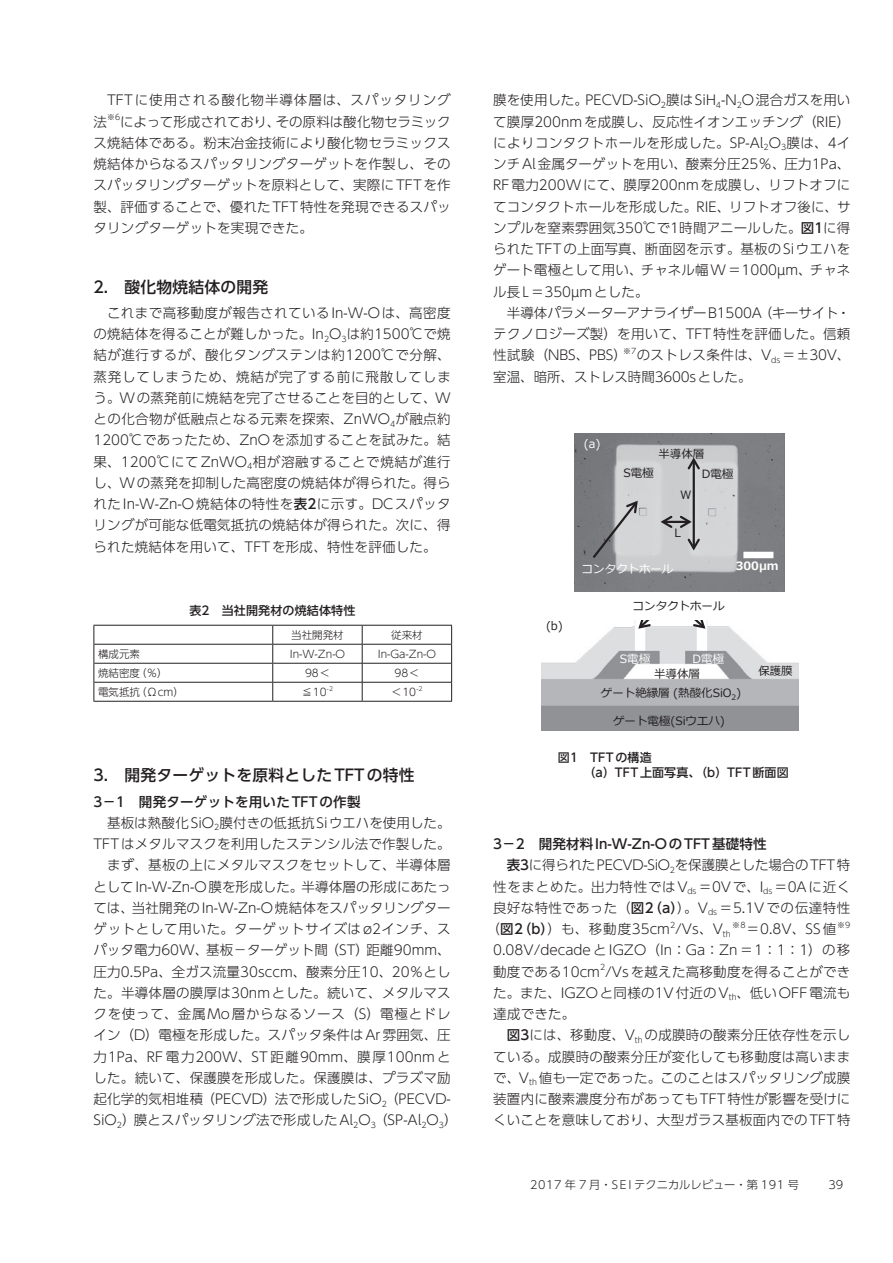
<style>
.page{position:relative;width:893px;height:1263px;background:#fff}
.page>*{position:absolute;margin:0;border:0;box-sizing:border-box;transform-origin:0 0}
.t1{font:500 15.75px "UD Shin Go Pro";letter-spacing:.015em;color:#231f20}
.t2{font:300 13.5px/21.3px "UD Shin Go Pro";letter-spacing:.02em;color:#231f20;text-align:justify}
.t3{font:300 13.5px/21.3px "UD Shin Go Pro";color:#231f20}
.t4{font:300 13.5px "UD Shin Go Pro";letter-spacing:.05em;color:#231f20}
.t5{font:500 13.5px "UD Shin Go Pro";letter-spacing:.02em;color:#231f20}
.t6{font:300 13.5px "UD Shin Go Pro";letter-spacing:-.015em;color:#231f20}
.t7{font:300 13.5px "UD Shin Go Pro";letter-spacing:.055em;color:#231f20}
.t8{font:300 13.5px "UD Shin Go Pro";letter-spacing:.07em;color:#231f20}
.t9{font:500 12px/15px "UD Shin Go Pro";letter-spacing:.015em;color:#231f20}
.t10{font:11.4px "Meiryo";color:#231f20}
.t11{font:11.4px "Meiryo";color:#fff}
.t12{font:700 11.4px "Meiryo";letter-spacing:-.005em;color:#fff}
.t13{font:300 11.25px "UD Shin Go Pro";color:#231f20}
.t14{font:300 10.5px "UD Shin Go Pro";color:#231f20}
.t15{font:300 7.8px "UD Shin Go Pro";color:#231f20}
.t16{font:300 6.15px "UD Shin Go Pro";color:#231f20}
.s1{font-weight:500}
</style>
<div class="page">
<hr style="left:94px;top:663px;width:178px;height:1px;background:#231f20">
<hr style="left:273px;top:663px;width:89px;height:1px;background:#231f20">
<hr style="left:362px;top:663px;width:89px;height:1px;background:#231f20">
<hr style="left:94px;top:682px;width:178px;height:1px;background:#231f20">
<hr style="left:273px;top:682px;width:89px;height:1px;background:#231f20">
<hr style="left:362px;top:682px;width:89px;height:1px;background:#231f20">
<svg style="left:362px;top:626px;width:1px;height:75px"></svg>
<hr style="left:93px;top:644px;width:180px;height:1px;background:#231f20">
<hr style="left:273px;top:644px;width:89px;height:1px;background:#231f20">
<hr style="left:362px;top:644px;width:90px;height:1px;background:#231f20">
<svg style="left:272px;top:626px;width:1px;height:75px"></svg>
<hr style="left:93px;top:625px;width:180px;height:1px;background:#231f20">
<hr style="left:273px;top:625px;width:89px;height:1px;background:#231f20">
<hr style="left:362px;top:625px;width:90px;height:1px;background:#231f20">
<svg style="left:93px;top:626px;width:1px;height:75px"></svg>
<svg style="left:451px;top:626px;width:1px;height:75px"></svg>
<hr style="left:93px;top:701px;width:180px;height:1px;background:#231f20">
<hr style="left:273px;top:701px;width:89px;height:1px;background:#231f20">
<hr style="left:362px;top:701px;width:90px;height:1px;background:#231f20">
<img style="left:541px;top:620px;width:257px;height:111px">
<svg style="left:637px;top:620px;width:26px;height:10px"></svg>
<svg style="left:681px;top:620px;width:26px;height:10px"></svg>
<img style="left:574px;top:434px;width:211px;height:157px">
<svg style="left:658px;top:514px;width:35px;height:16px"></svg>
<hr style="left:693px;top:460px;width:2px;height:88px;background:#231f20">
<svg style="left:686px;top:455px;width:16px;height:16px"></svg>
<svg style="left:686px;top:537px;width:16px;height:16px"></svg>
<svg style="left:590px;top:499px;width:49px;height:62px;background:#9c9da0"></svg>
<div style="left:743px;top:552px;width:30px;height:6px;background:#fff"></div>
<p class="t8" style="left:107px;top:89px;width:345px">TFTに使用される酸化物半導体層は、スパッタリング</p>
<p class="t2" style="left:93px;top:110px;width:15px">法</p>
<p class="t15" style="left:107px;top:111px;width:15px">※6</p>
<p class="t2" style="left:93px;top:110px;width:359px;text-indent:27px">によって形成されており、その原料は酸化物セラミックス焼結体である。粉末冶金技術により酸化物セラミックス焼結体からなるスパッタリングターゲットを作製し、そのスパッタリングターゲットを原料として、実際にTFTを作製、評価することで、優れたTFT特性を発現できるスパッタリングターゲットを実現できた。</p>
<p class="t1" style="left:93px;top:274px;width:176px">2.　酸化物焼結体の開発</p>
<p class="t2" style="left:93px;top:302px;width:359px;text-indent:14px">これまで高移動度が報告されているIn-W-Oは、高密度の焼結体を得ることが難しかった。In<sub>2</sub>O<sub>3</sub>は約1500℃で焼結が進行するが、酸化タングステンは約1200℃で分解、蒸発してしまうため、焼結が完了する前に飛散してしまう。Wの蒸発前に焼結を完了させることを目的として、Wとの化合物が低融点となる元素を探索、ZnWO<sub>4</sub>が融点約1200℃であったため、ZnOを添加することを試みた。結果、1200℃にてZnWO<sub>4</sub>相が溶融することで焼結が進行し、Wの蒸発を抑制した高密度の焼結体が得られた。得られたIn-W-Zn-O焼結体の特性を<span class="s1">表2</span>に示す。DCスパッタリングが可能な低電気抵抗の焼結体が得られた。次に、得られた焼結体を用いて、TFTを形成、特性を評価した。</p>
<p class="t9" style="left:189px;top:603px;width:168px">表2　当社開発材の焼結体特性</p>
<p class="t14" style="left:291px;top:626px;width:54px">当社開発材</p>
<p class="t14" style="left:391px;top:626px;width:33px">従来材</p>
<p class="t14" style="left:98px;top:645px;width:43px">構成元素</p>
<p class="t14" style="left:290px;top:645px;width:57px">In-W-Zn-O</p>
<p class="t14" style="left:378px;top:645px;width:60px">In-Ga-Zn-O</p>
<p class="t14" style="left:98px;top:664px;width:71px">焼結密度（％）</p>
<p class="t14" style="left:305px;top:664px;width:26px">98＜</p>
<p class="t14" style="left:394px;top:664px;width:26px">98＜</p>
<p class="t14" style="left:98px;top:683px;width:87px">電気抵抗（Ωcm）</p>
<p class="t14" style="left:302px;top:683px;width:26px">≦10</p>
<p class="t16" style="left:327px;top:683px;width:8px">-2</p>
<p class="t14" style="left:391px;top:683px;width:26px">＜10</p>
<p class="t16" style="left:416px;top:683px;width:8px">-2</p>
<p class="t1" style="left:93px;top:763px;width:323px">3.　開発ターゲットを原料としたTFTの特性</p>
<p class="t5" style="left:93px;top:791px;width:269px">3－1　開発ターゲットを用いたTFTの作製</p>
<p class="t2" style="left:107px;top:812px;width:345px">基板は熱酸化SiO<sub>2</sub>膜付きの低抵抗Siウエハを使用した。</p>
<p class="t2" style="left:93px;top:833px;width:359px">TFTはメタルマスクを利用したステンシル法で作製した。</p>
<p class="t2" style="left:107px;top:854px;width:345px">まず、基板の上にメタルマスクをセットして、半導体層</p>
<p class="t2" style="left:93px;top:875px;width:359px">としてIn-W-Zn-O膜を形成した。半導体層の形成にあたっ</p>
<p class="t3" style="left:93px;top:897px;width:359px">ては、当社開発のIn-W-Zn-O焼結体をスパッタリングター</p>
<p class="t4" style="left:93px;top:918px;width:359px">ゲットとして用いた。ターゲットサイズはø2インチ、ス</p>
<p class="t3" style="left:93px;top:939px;width:359px">パッタ電力60W、基板－ターゲット間（ST）距離90mm、</p>
<p class="t2" style="left:93px;top:960px;width:359px">圧力0.5Pa、全ガス流量30sccm、酸素分圧10、20％とし</p>
<p class="t2" style="left:93px;top:982px;width:359px">た。半導体層の膜厚は30nmとした。続いて、メタルマス</p>
<p class="t7" style="left:93px;top:1003px;width:359px">クを使って、金属Mo層からなるソース（S）電極とドレ</p>
<p class="t2" style="left:93px;top:1024px;width:359px">イン（D）電極を形成した。スパッタ条件はAr雰囲気、圧</p>
<p class="t3" style="left:93px;top:1045px;width:359px">力1Pa、RF 電力200W、ST 距離90mm、膜厚100nm と</p>
<p class="t2" style="left:93px;top:1067px;width:359px">した。続いて、保護膜を形成した。保護膜は、プラズマ励</p>
<p class="t2" style="left:93px;top:1088px;width:359px">起化学的気相堆積（PECVD）法で形成したSiO<sub>2</sub>（PECVD-</p>
<p class="t2" style="left:93px;top:1109px;width:366px">SiO<sub>2</sub>）膜とスパッタリング法で形成したAl<sub>2</sub>O<sub>3</sub>（SP-Al<sub>2</sub>O<sub>3</sub>）</p>
<p class="t2" style="left:493px;top:89px;width:359px">膜を使用した。PECVD-SiO<sub>2</sub>膜はSiH<sub>4</sub>-N<sub>2</sub>O混合ガスを用いて膜厚200nmを成膜し、反応性イオンエッチング（RIE）によりコンタクトホールを形成した。SP-Al<sub>2</sub>O<sub>3</sub>膜は、4インチAl金属ターゲットを用い、酸素分圧25％、圧力1Pa、RF電力200Wにて、膜厚200nmを成膜し、リフトオフにてコンタクトホールを形成した。RIE、リフトオフ後に、サンプルを窒素雰囲気350℃で1時間アニールした。<span class="s1">図1</span>に得られたTFTの上面写真、断面図を示す。基板のSiウエハをゲート電極として用い、チャネル幅W＝1000µm、チャネル長L＝350µmとした。</p>
<p class="t2" style="left:493px;top:302px;width:359px;text-indent:14px">半導体パラメーターアナライザーB1500A（キーサイト・テクノロジーズ製）を用いて、TFT特性を評価した。信頼性試験（NBS、PBS）</p>
<p class="t15" style="left:623px;top:344px;width:15px">※7</p>
<p class="t3" style="left:493px;top:344px;width:359px;text-indent:143px">のストレス条件は、V<sub>ds</sub> ＝±30V、室温、暗所、ストレス時間3600sとした。</p>
<p class="t11" style="left:584px;top:436px;width:18px">(a)</p>
<p class="t10" style="left:658px;top:446px;width:47px">半導体層</p>
<p class="t10" style="left:623px;top:465px;width:32px">S電極</p>
<p class="t10" style="left:702px;top:465px;width:33px">D電極</p>
<p class="t10" style="left:680px;top:486px;width:13px">W</p>
<p class="t10" style="left:674px;top:525px;width:8px">L</p>
<p class="t10" style="left:546px;top:617px;width:18px">(b)</p>
<p class="t11" style="left:582px;top:561px;width:93px">コンタクトホール</p>
<p class="t10" style="left:633px;top:598px;width:93px">コンタクトホール</p>
<p class="t12" style="left:736px;top:558px;width:44px">300µm</p>
<p class="t11" style="left:620px;top:651px;width:32px">S電極</p>
<p class="t11" style="left:693px;top:650px;width:33px">D電極</p>
<p class="t10" style="left:654px;top:666px;width:47px">半導体層</p>
<p class="t10" style="left:758px;top:663px;width:36px">保護膜</p>
<p class="t10" style="left:601px;top:685px;width:142px">ゲート絶縁層 (熱酸化SiO<sub>2</sub>)</p>
<p class="t10" style="left:613px;top:713px;width:113px">ゲート電極(Siウエハ)</p>
<p class="t9" style="left:583px;top:750px;width:207px;text-indent:-26px">図1　TFTの構造<br>（a）TFT上面写真、（b）TFT断面図</p>
<p class="t5" style="left:493px;top:833px;width:275px">3－2　開発材料In-W-Zn-OのTFT基礎特性</p>
<p class="t6" style="left:507px;top:854px;width:345px"><span class="s1">表3</span>に得られたPECVD-SiO<sub>2</sub>を保護膜とした場合のTFT特</p>
<p class="t4" style="left:493px;top:876px;width:359px">性をまとめた。出力特性ではV<sub>ds</sub> ＝0Vで、I<sub>ds</sub> ＝0Aに近く</p>
<p class="t2" style="left:493px;top:897px;width:359px">良好な特性であった（<span class="s1">図2（a）</span>）。V<sub>ds</sub> ＝5.1Vでの伝達特性</p>
<p class="t3" style="left:486px;top:918px;width:246px">（<span class="s1">図2（b）</span>）も、移動度35cm /Vs、V<sub>th</sub></p>
<p class="t15" style="left:670px;top:918px;width:7px">2</p>
<p class="t15" style="left:732px;top:918px;width:15px">※8</p>
<p class="t2" style="left:746px;top:918px;width:92px">＝0.8V、SS 値</p>
<p class="t15" style="left:837px;top:918px;width:15px">※9</p>
<p class="t2" style="left:493px;top:939px;width:359px">0.08V/decade と IGZO（In：Ga：Zn ＝1：1：1）の移動度である10cm /Vsを越えた高移動度を得ることができ</p>
<p class="t15" style="left:600px;top:961px;width:7px">2</p>
<p class="t2" style="left:493px;top:982px;width:359px">た。また、IGZOと同様の1V付近のV<sub>th</sub>、低いOFF電流も達成できた。</p>
<p class="t2" style="left:493px;top:1024px;width:359px;text-indent:14px"><span class="s1">図3</span>には、移動度、V<sub>th</sub> の成膜時の酸素分圧依存性を示している。成膜時の酸素分圧が変化しても移動度は高いままで、V<sub>th</sub> 値も一定であった。このことはスパッタリング成膜装置内に酸素濃度分布があってもTFT特性が影響を受けにくいことを意味しており、大型ガラス基板面内でのTFT特</p>
<p class="t13" style="left:530px;top:1176px;width:270px">2017 年 7 月・SEI テクニカルレビュー・第 191 号</p>
<p class="t13" style="left:828px;top:1176px;width:16px">39</p>
</div>
